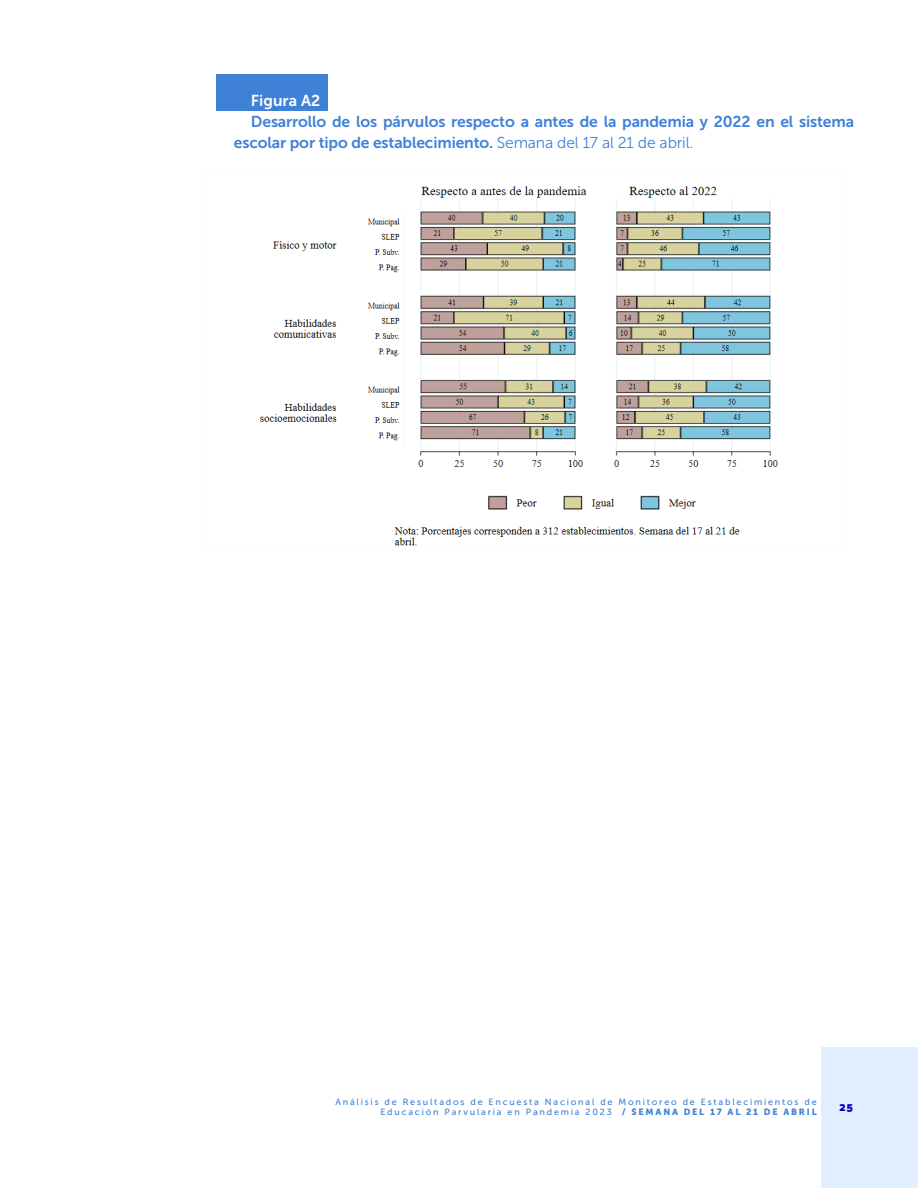
<style>
.page{position:relative;width:918px;height:1188px;background:#fff}
.page>*{position:absolute;margin:0;border:0;box-sizing:border-box;transform-origin:0 0}
.t1{font:15.75px/21px "Museo Sans 700";letter-spacing:-.01em;color:#4081d8}
.t2{font:15.75px "Museo Sans 700";color:#fff}
.t3{font:900 12px "Catamaran";color:#0000b5}
.t4{font:9px/10.8px "Museo Sans 500";letter-spacing:.2em;color:#4081d8;text-align:right}
.s1{font-family:"Museo Sans 300"}
.s2{font-family:"Museo Sans 900"}
</style>
<div class="page">
<div style="left:822px;top:1048px;width:96px;height:140px;background:#e0eeff"></div>
<div style="left:216px;top:74px;width:111px;height:37px;background:#4081d8"></div>
<img style="left:259px;top:186px;width:519px;height:360px">
<p class="t2" style="left:251px;top:92px;width:71px">Figura A2</p>
<p class="t1" style="left:234px;top:111px;width:622px;text-indent:17px">Desarrollo de los párvulos respecto a antes de la pandemia y 2022 en el sistema escolar por tipo de establecimiento. <span class="s1">Semana del 17 al 21 de abril.</span></p>
<p class="t4" style="left:335px;top:1096px;width:483px">Análisis de Resultados de Encuesta Nacional de Monitoreo de Establecimientos de<br>Educación Parvularia en Pandemia 2023 <span class="s2">/ SEMANA DEL 17 AL 21 DE ABRIL</span></p>
<h2 class="t3" style="left:839px;top:1100px;width:15px">25</h2>
</div>
